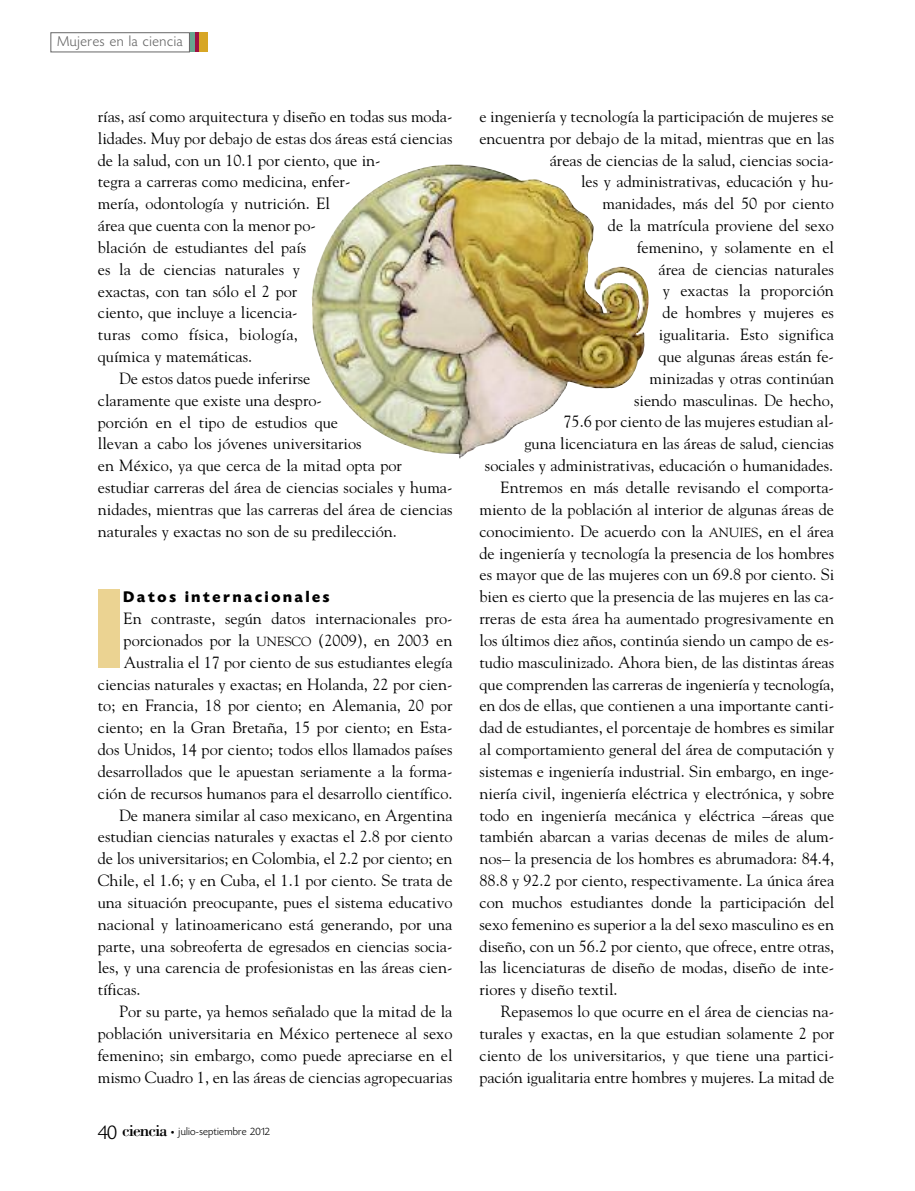
<style>
.page{position:relative;width:915px;height:1191px;background:#fff}
.page>*{position:absolute;margin:0;border:0;box-sizing:border-box;transform-origin:0 0}
.t1{font:17.25px "Bodoni";letter-spacing:-.05em;color:#000}
.t2{font:16.2px "Goudy";color:#000}
.t3{font:16.2px "Goudy";letter-spacing:.02em;color:#000}
.t4{font:700 16.2px "Today HEF";letter-spacing:.17em;color:#000}
.t5{font:300 15px "Today HEF";letter-spacing:.045em;color:#666}
.t6{font:300 11.25px "Today HEF";letter-spacing:.025em;color:#000}
.s1{font-size:13.05px}
.s2{font-family:"Today HEF";font-weight:300;font-size:21px}
.s3{font-family:"Officina Sans";font-weight:400;font-size:7.5px}
</style>
<div class="page">
<div style="left:50px;top:32px;width:140px;height:20px;border:1px solid #666"></div>
<div style="left:203px;top:32px;width:5px;height:20px;background:#d7a625"></div>
<hr style="left:199px;top:32px;width:4px;height:20px;background:#d7a625">
<div style="left:194px;top:32px;width:5px;height:20px;background:#9f0f42"></div>
<hr style="left:190px;top:32px;width:4px;height:20px;background:#67a58f">
<div style="left:98px;top:589px;width:21px;height:78px;background:#ebd392"></div>
<img style="left:312px;top:165px;width:336px;height:293px">
<p class="t5" style="left:57px;top:35px;width:127px">Mujeres en la ciencia</p>
<p class="t2" style="left:98px;top:107px;width:356px">rías, así como arquitectura y diseño en todas sus moda-</p>
<p class="t2" style="left:98px;top:129px;width:356px">lidades. Muy por debajo de estas dos áreas está ciencias</p>
<p class="t2" style="left:98px;top:150px;width:284px">de la salud, con un 10.1 por ciento, que in-</p>
<p class="t2" style="left:98px;top:172px;width:254px">tegra a carreras como medicina, enfer-</p>
<p class="t2" style="left:98px;top:194px;width:233px">mería, odontología y nutrición. El</p>
<p class="t2" style="left:98px;top:216px;width:219px">área que cuenta con la menor po-</p>
<p class="t2" style="left:98px;top:238px;width:210px">blación de estudiantes del país</p>
<p class="t2" style="left:98px;top:260px;width:204px">es la de ciencias naturales y</p>
<p class="t2" style="left:98px;top:281px;width:201px">exactas, con tan sólo el 2 por</p>
<p class="t2" style="left:98px;top:303px;width:201px">ciento, que incluye a licencia-</p>
<p class="t3" style="left:98px;top:325px;width:201px">turas como física, biología,</p>
<p class="t2" style="left:98px;top:347px;width:156px">química y matemáticas.</p>
<p class="t2" style="left:119px;top:369px;width:193px">De estos datos puede inferirse</p>
<p class="t2" style="left:98px;top:390px;width:225px">claramente que existe una despro-</p>
<p class="t2" style="left:98px;top:412px;width:242px">porción en el tipo de estudios que</p>
<p class="t2" style="left:98px;top:434px;width:265px">llevan a cabo los jóvenes universitarios</p>
<p class="t2" style="left:98px;top:456px;width:305px">en México, ya que cerca de la mitad opta por</p>
<p class="t2" style="left:98px;top:478px;width:356px">estudiar carreras del área de ciencias sociales y huma-</p>
<p class="t2" style="left:98px;top:500px;width:356px">nidades, mientras que las carreras del área de ciencias</p>
<p class="t2" style="left:98px;top:521px;width:300px">naturales y exactas no son de su predilección.</p>
<p class="t4" style="left:124px;top:591px;width:207px">Datos internacionales</p>
<p class="t2" style="left:124px;top:609px;width:330px">En contraste, según datos internacionales pro-</p>
<p class="t2" style="left:124px;top:631px;width:330px">porcionados por la <span class="s1">UNESCO</span> (2009), en 2003 en</p>
<p class="t2" style="left:124px;top:652px;width:330px">Australia el 17 por ciento de sus estudiantes elegía</p>
<p class="t2" style="left:98px;top:674px;width:356px">ciencias naturales y exactas; en Holanda, 22 por cien-</p>
<p class="t2" style="left:98px;top:696px;width:356px">to; en Francia, 18 por ciento; en Alemania, 20 por</p>
<p class="t2" style="left:98px;top:718px;width:356px">ciento; en la Gran Bretaña, 15 por ciento; en Esta-</p>
<p class="t2" style="left:98px;top:740px;width:356px">dos Unidos, 14 por ciento; todos ellos llamados países</p>
<p class="t2" style="left:98px;top:762px;width:356px">desarrollados que le apuestan seriamente a la forma-</p>
<p class="t2" style="left:98px;top:783px;width:356px">ción de recursos humanos para el desarrollo científico.</p>
<p class="t2" style="left:119px;top:805px;width:335px">De manera similar al caso mexicano, en Argentina</p>
<p class="t2" style="left:98px;top:827px;width:356px">estudian ciencias naturales y exactas el 2.8 por ciento</p>
<p class="t2" style="left:98px;top:849px;width:356px">de los universitarios; en Colombia, el 2.2 por ciento; en</p>
<p class="t2" style="left:98px;top:871px;width:356px">Chile, el 1.6; y en Cuba, el 1.1 por ciento. Se trata de</p>
<p class="t2" style="left:98px;top:892px;width:356px">una situación preocupante, pues el sistema educativo</p>
<p class="t2" style="left:98px;top:914px;width:356px">nacional y latinoamericano está generando, por una</p>
<p class="t2" style="left:98px;top:936px;width:356px">parte, una sobreoferta de egresados en ciencias socia-</p>
<p class="t2" style="left:98px;top:958px;width:356px">les, y una carencia de profesionistas en las áreas cien-</p>
<p class="t2" style="left:98px;top:980px;width:44px">tíficas.</p>
<p class="t2" style="left:119px;top:1002px;width:335px">Por su parte, ya hemos señalado que la mitad de la</p>
<p class="t2" style="left:98px;top:1023px;width:356px">población universitaria en México pertenece al sexo</p>
<p class="t2" style="left:98px;top:1045px;width:356px">femenino; sin embargo, como puede apreciarse en el</p>
<p class="t2" style="left:98px;top:1067px;width:356px">mismo Cuadro 1, en las áreas de ciencias agropecuarias</p>
<p class="t1" style="left:98px;top:1119px;width:72px"><span class="s2">40</span> ciencia</p>
<p class="t6" style="left:171px;top:1127px;width:100px"><span class="s3">•</span> julio-septiembre 2012</p>
<p class="t2" style="left:479px;top:107px;width:356px">e ingeniería y tecnología la participación de mujeres se</p>
<p class="t2" style="left:479px;top:129px;width:356px">encuentra por debajo de la mitad, mientras que en las</p>
<p class="t2" style="left:549px;top:150px;width:286px">áreas de ciencias de la salud, ciencias socia-</p>
<p class="t2" style="left:580px;top:172px;width:254px">les y administrativas, educación y hu-</p>
<p class="t2" style="left:602px;top:194px;width:233px">manidades, más del 50 por ciento</p>
<p class="t2" style="left:607px;top:216px;width:227px">de la matrícula proviene del sexo</p>
<p class="t2" style="left:636px;top:238px;width:198px">femenino, y solamente en el</p>
<p class="t2" style="left:658px;top:259px;width:177px">área de ciencias naturales</p>
<p class="t2" style="left:662px;top:281px;width:172px">y exactas la proporción</p>
<p class="t2" style="left:662px;top:303px;width:173px">de hombres y mujeres es</p>
<p class="t2" style="left:658px;top:325px;width:176px">igualitaria. Esto significa</p>
<p class="t2" style="left:658px;top:347px;width:177px">que algunas áreas están fe-</p>
<p class="t2" style="left:649px;top:369px;width:186px">minizadas y otras continúan</p>
<p class="t2" style="left:634px;top:390px;width:201px">siendo masculinas. De hecho,</p>
<p class="t2" style="left:563px;top:412px;width:272px">75.6 por ciento de las mujeres estudian al-</p>
<p class="t2" style="left:524px;top:434px;width:311px">guna licenciatura en las áreas de salud, ciencias</p>
<p class="t2" style="left:485px;top:456px;width:349px">sociales y administrativas, educación o humanidades.</p>
<p class="t2" style="left:500px;top:478px;width:335px">Entremos en más detalle revisando el comporta-</p>
<p class="t2" style="left:479px;top:500px;width:356px">miento de la población al interior de algunas áreas de</p>
<p class="t2" style="left:479px;top:521px;width:356px">conocimiento. De acuerdo con la <span class="s1">ANUIES</span>, en el área</p>
<p class="t2" style="left:479px;top:543px;width:356px">de ingeniería y tecnología la presencia de los hombres</p>
<p class="t2" style="left:479px;top:565px;width:356px">es mayor que de las mujeres con un 69.8 por ciento. Si</p>
<p class="t2" style="left:479px;top:587px;width:356px">bien es cierto que la presencia de las mujeres en las ca-</p>
<p class="t2" style="left:479px;top:609px;width:356px">rreras de esta área ha aumentado progresivamente en</p>
<p class="t2" style="left:479px;top:631px;width:356px">los últimos diez años, continúa siendo un campo de es-</p>
<p class="t2" style="left:479px;top:652px;width:356px">tudio masculinizado. Ahora bien, de las distintas áreas</p>
<p class="t2" style="left:479px;top:674px;width:356px">que comprenden las carreras de ingeniería y tecnología,</p>
<p class="t2" style="left:479px;top:696px;width:356px">en dos de ellas, que contienen a una importante canti-</p>
<p class="t2" style="left:479px;top:718px;width:356px">dad de estudiantes, el porcentaje de hombres es similar</p>
<p class="t2" style="left:479px;top:740px;width:356px">al comportamiento general del área de computación y</p>
<p class="t2" style="left:479px;top:762px;width:356px">sistemas e ingeniería industrial. Sin embargo, en inge-</p>
<p class="t2" style="left:479px;top:783px;width:356px">niería civil, ingeniería eléctrica y electrónica, y sobre</p>
<p class="t2" style="left:479px;top:805px;width:356px">todo en ingeniería mecánica y eléctrica –áreas que</p>
<p class="t2" style="left:479px;top:827px;width:356px">también abarcan a varias decenas de miles de alum-</p>
<p class="t2" style="left:479px;top:849px;width:356px">nos– la presencia de los hombres es abrumadora: 84.4,</p>
<p class="t2" style="left:479px;top:871px;width:356px">88.8 y 92.2 por ciento, respectivamente. La única área</p>
<p class="t2" style="left:479px;top:892px;width:356px">con muchos estudiantes donde la participación del</p>
<p class="t2" style="left:479px;top:914px;width:356px">sexo femenino es superior a la del sexo masculino es en</p>
<p class="t2" style="left:479px;top:936px;width:356px">diseño, con un 56.2 por ciento, que ofrece, entre otras,</p>
<p class="t2" style="left:479px;top:958px;width:356px">las licenciaturas de diseño de modas, diseño de inte-</p>
<p class="t2" style="left:479px;top:980px;width:139px">riores y diseño textil.</p>
<p class="t2" style="left:500px;top:1002px;width:335px">Repasemos lo que ocurre en el área de ciencias na-</p>
<p class="t2" style="left:479px;top:1023px;width:356px">turales y exactas, en la que estudian solamente 2 por</p>
<p class="t2" style="left:479px;top:1045px;width:356px">ciento de los universitarios, y que tiene una partici-</p>
<p class="t2" style="left:479px;top:1067px;width:356px">pación igualitaria entre hombres y mujeres. La mitad de</p>
</div>
